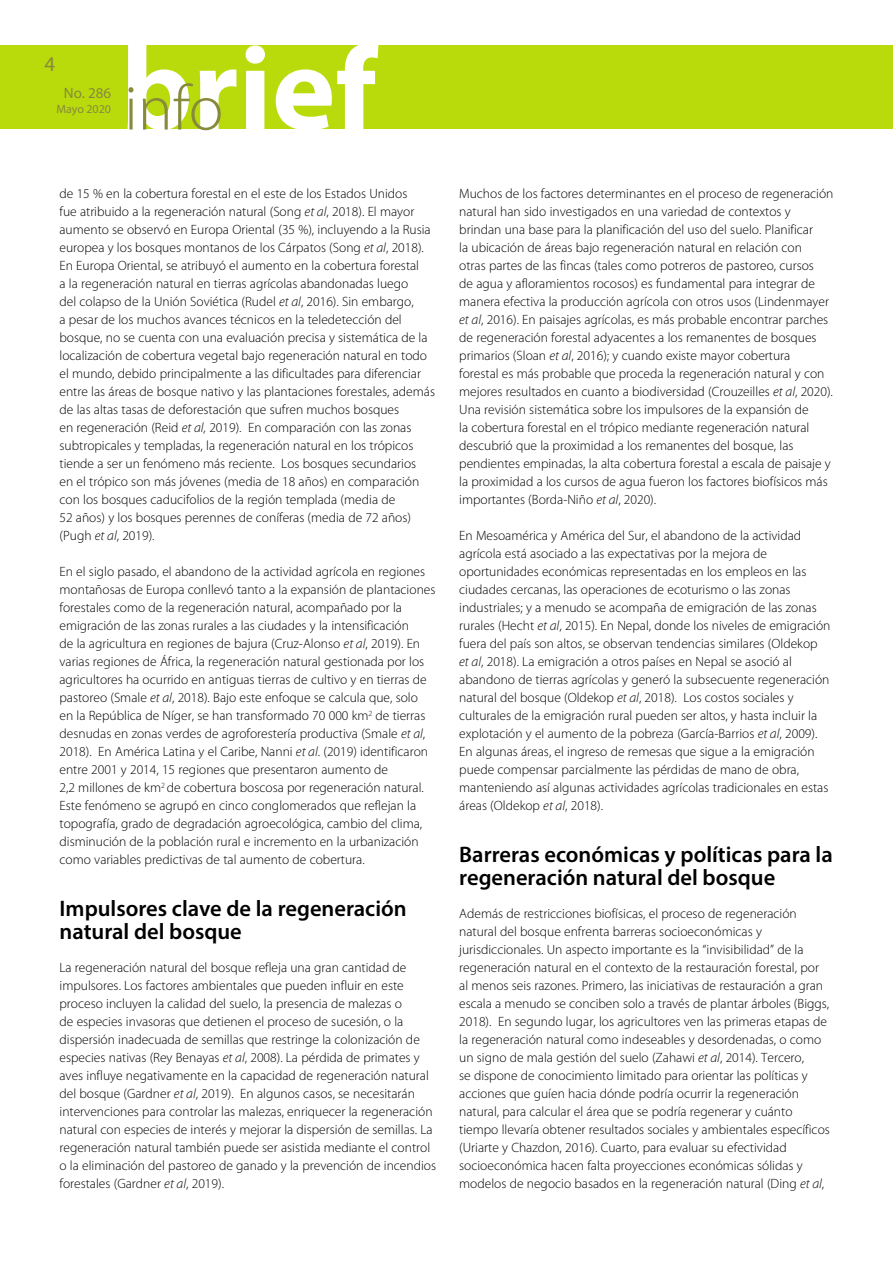
<style>
.page{position:relative;width:893px;height:1263px;background:#fff}
.page>*{position:absolute;margin:0;border:0;box-sizing:border-box;transform-origin:0 0}
.t1{font:600 22.5px/22.5px "Myriad Pro";color:#000}
.t2{font:21px "Myriad Pro";color:#878a3b}
.t3{font:15px "Myriad Pro";color:#878a3b}
.t4{font:300 15px "Myriad Pro";color:#878a3b}
.t5{font:300 13.5px/18px "Myriad Pro";color:#000}
.t6{font:12px "Myriad Pro";color:#878a3b}
.s1{font-style:italic}
</style>
<div class="page">
<div style="left:0;top:45px;width:893px;height:84px;background:#b9db0c"></div>
<svg style="left:128px;top:45px;width:250px;height:85px"></svg>
<h2 class="t2" style="left:45px;top:51px;width:12px">4</h2>
<p class="t4" style="left:73px;top:84px;width:39px">No. 20</p>
<p class="t6" style="left:56px;top:102px;width:56px">Mayo 2020</p>
<p class="t3" style="left:64px;top:84px;width:49px">No. 286</p>
<p class="t5" style="left:60px;top:184px;width:377px">de 15 % en la cobertura forestal en el este de los Estados Unidos<br>fue atribuido a la regeneración natural (Song <span class="s1">et al</span>, 2018). El mayor aumento se observó en Europa Oriental (35 %), incluyendo a la Rusia europea y los bosques montanos de los Cárpatos (Song <span class="s1">et al</span>, 2018).<br>En Europa Oriental, se atribuyó el aumento en la cobertura forestal<br>a la regeneración natural en tierras agrícolas abandonadas luego<br>del colapso de la Unión Soviética (Rudel <span class="s1">et al</span>, 2016). Sin embargo,<br>a pesar de los muchos avances técnicos en la teledetección del bosque, no se cuenta con una evaluación precisa y sistemática de la localización de cobertura vegetal bajo regeneración natural en todo el mundo, debido principalmente a las dificultades para diferenciar entre las áreas de bosque nativo y las plantaciones forestales, además de las altas tasas de deforestación que sufren muchos bosques<br>en regeneración (Reid <span class="s1">et al,</span> 2019). En comparación con las zonas subtropicales y templadas, la regeneración natural en los trópicos tiende a ser un fenómeno más reciente. Los bosques secundarios<br>en el trópico son más jóvenes (media de 18 años) en comparación con los bosques caducifolios de la región templada (media de<br>52 años) y los bosques perennes de coníferas (media de 72 años) (Pugh <span class="s1">et al</span>, 2019).</p>
<p class="t5" style="left:60px;top:562px;width:377px">En el siglo pasado, el abandono de la actividad agrícola en regiones montañosas de Europa conllevó tanto a la expansión de plantaciones forestales como de la regeneración natural, acompañado por la emigración de las zonas rurales a las ciudades y la intensificación<br>de la agricultura en regiones de bajura (Cruz-Alonso <span class="s1">et al</span>, 2019). En varias regiones de África, la regeneración natural gestionada por los agricultores ha ocurrido en antiguas tierras de cultivo y en tierras de pastoreo (Smale <span class="s1">et al</span>, 2018). Bajo este enfoque se calcula que, solo<br>en la República de Níger, se han transformado 70 000 km<sup>2</sup> de tierras desnudas en zonas verdes de agroforestería productiva (Smale <span class="s1">et al</span>, 2018). En América Latina y el Caribe, Nanni <span class="s1">et al</span>. (2019) identificaron entre 2001 y 2014, 15 regiones que presentaron aumento de<br>2,2 millones de km<sup>2</sup> de cobertura boscosa por regeneración natural.<br>Este fenómeno se agrupó en cinco conglomerados que reflejan la topografía, grado de degradación agroecológica, cambio del clima, disminución de la población rural e incremento en la urbanización como variables predictivas de tal aumento de cobertura.</p>
<h1 class="t1" style="left:60px;top:897px;width:349px">Impulsores clave de la regeneración natural del bosque</h1>
<p class="t5" style="left:60px;top:958px;width:378px">La regeneración natural del bosque refleja una gran cantidad de impulsores. Los factores ambientales que pueden influir en este proceso incluyen la calidad del suelo, la presencia de malezas o<br>de especies invasoras que detienen el proceso de sucesión, o la dispersión inadecuada de semillas que restringe la colonización de especies nativas (Rey Benayas <span class="s1">et al</span>, 2008). La pérdida de primates y aves influye negativamente en la capacidad de regeneración natural del bosque (Gardner <span class="s1">et al</span>, 2019). En algunos casos, se necesitarán intervenciones para controlar las malezas, enriquecer la regeneración natural con especies de interés y mejorar la dispersión de semillas. La regeneración natural también puede ser asistida mediante el control o la eliminación del pastoreo de ganado y la prevención de incendios forestales (Gardner <span class="s1">et al</span>, 2019).</p>
<p class="t5" style="left:459px;top:184px;width:376px">Muchos de los factores determinantes en el proceso de regeneración natural han sido investigados en una variedad de contextos y brindan una base para la planificación del uso del suelo. Planificar<br>la ubicación de áreas bajo regeneración natural en relación con<br>otras partes de las fincas (tales como potreros de pastoreo, cursos<br>de agua y afloramientos rocosos) es fundamental para integrar de manera efectiva la producción agrícola con otros usos (Lindenmayer <span class="s1">et al</span>, 2016). En paisajes agrícolas, es más probable encontrar parches de regeneración forestal adyacentes a los remanentes de bosques primarios (Sloan <span class="s1">et al</span>, 2016); y cuando existe mayor cobertura<br>forestal es más probable que proceda la regeneración natural y con mejores resultados en cuanto a biodiversidad (Crouzeilles <span class="s1">et al</span>, 2020).<br>Una revisión sistemática sobre los impulsores de la expansión de<br>la cobertura forestal en el trópico mediante regeneración natural descubrió que la proximidad a los remanentes del bosque, las pendientes empinadas, la alta cobertura forestal a escala de paisaje y la proximidad a los cursos de agua fueron los factores biofísicos más importantes (Borda-Niño <span class="s1">et al</span>, 2020).</p>
<p class="t5" style="left:459px;top:526px;width:373px">En Mesoamérica y América del Sur, el abandono de la actividad agrícola está asociado a las expectativas por la mejora de oportunidades económicas representadas en los empleos en las ciudades cercanas, las operaciones de ecoturismo o las zonas industriales; y a menudo se acompaña de emigración de las zonas rurales (Hecht <span class="s1">et al</span>, 2015). En Nepal, donde los niveles de emigración fuera del país son altos, se observan tendencias similares (Oldekop <span class="s1">et al</span>, 2018). La emigración a otros países en Nepal se asoció al abandono de tierras agrícolas y generó la subsecuente regeneración natural del bosque (Oldekop <span class="s1">et al</span>, 2018). Los costos sociales y culturales de la emigración rural pueden ser altos, y hasta incluir la explotación y el aumento de la pobreza (García-Barrios <span class="s1">et al</span>, 2009).<br>En algunas áreas, el ingreso de remesas que sigue a la emigración puede compensar parcialmente las pérdidas de mano de obra, manteniendo así algunas actividades agrícolas tradicionales en estas áreas (Oldekop <span class="s1">et al</span>, 2018).</p>
<h1 class="t1" style="left:459px;top:843px;width:375px">Barreras económicas y políticas para la regeneración natural del bosque</h1>
<p class="t5" style="left:459px;top:904px;width:372px">Además de restricciones biofísicas, el proceso de regeneración natural del bosque enfrenta barreras socioeconómicas y jurisdiccionales. Un aspecto importante es la “invisibilidad” de la regeneración natural en el contexto de la restauración forestal, por al menos seis razones. Primero, las iniciativas de restauración a gran escala a menudo se conciben solo a través de plantar árboles (Biggs, 2018). En segundo lugar, los agricultores ven las primeras etapas de la regeneración natural como indeseables y desordenadas, o como un signo de mala gestión del suelo (Zahawi <span class="s1">et al</span>, 2014). Tercero,<br>se dispone de conocimiento limitado para orientar las políticas y acciones que guíen hacia dónde podría ocurrir la regeneración natural, para calcular el área que se podría regenerar y cuánto tiempo llevaría obtener resultados sociales y ambientales específicos (Uriarte y Chazdon, 2016). Cuarto, para evaluar su efectividad socioeconómica hacen falta proyecciones económicas sólidas y modelos de negocio basados en la regeneración natural (Ding <span class="s1">et al</span>,</p>
</div>
